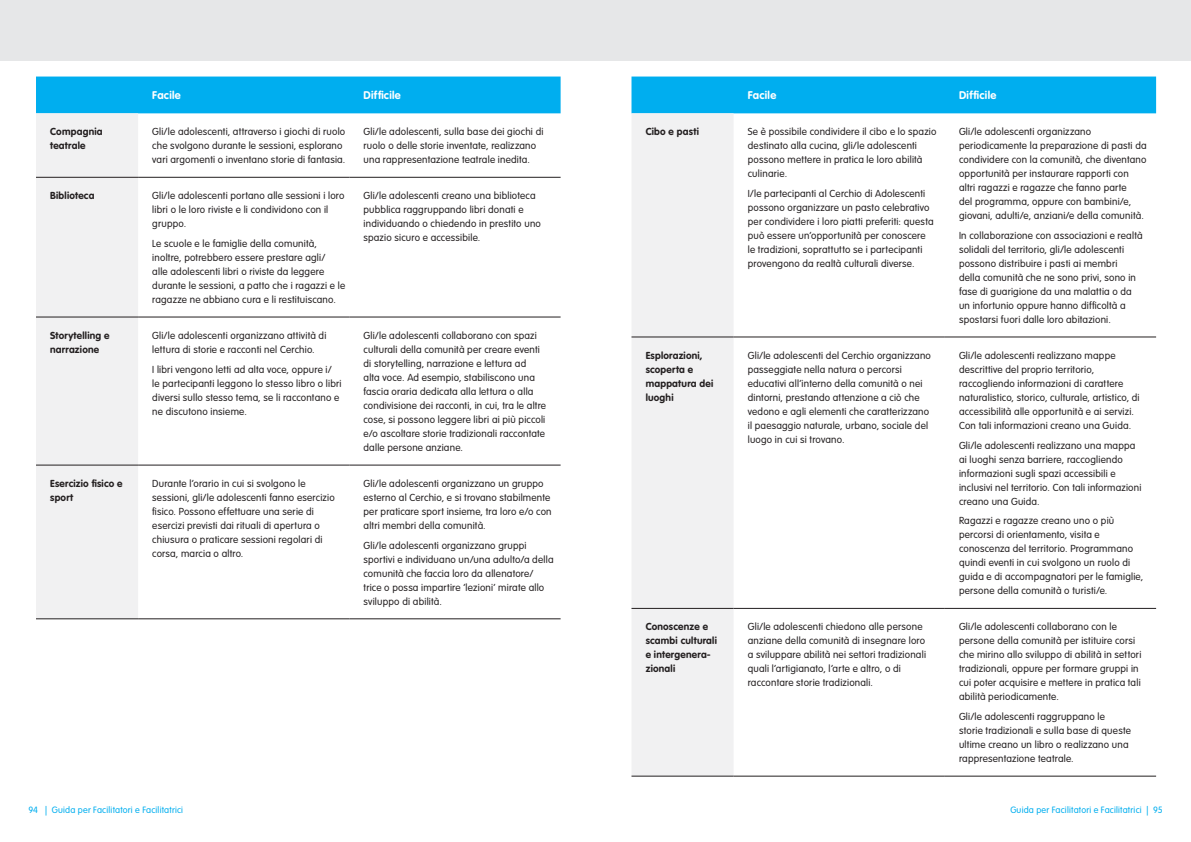
<style>
.page{position:relative;width:1191px;height:842px;background:#fff}
.page>*{position:absolute;margin:0;border:0;box-sizing:border-box;transform-origin:0 0}
.t1{font:700 11px "VAG Rounded Std";letter-spacing:.03em;color:#fff}
.t2{font:300 10px/14px "VAG Rounded Std";letter-spacing:.02em;color:#231f20}
.t3{font:700 10px/14px "VAG Rounded Std";letter-spacing:.02em;color:#231f20}
.t4{font:300 9px "VAG Rounded Std";letter-spacing:.025em;color:#00aeef}
</style>
<div class="page">
<div style="left:0;top:0;width:1191px;height:60px;background:#e6e7e8"></div>
<div style="left:36px;top:77px;width:524px;height:36px;background:#00aeef"></div>
<div style="left:36px;top:113px;width:102px;height:506px;background:#f1f1f2"></div>
<hr style="left:36px;top:177px;width:102px;height:1px;background:#231f20">
<hr style="left:138px;top:177px;width:211px;height:1px;background:#231f20">
<hr style="left:349px;top:177px;width:211px;height:1px;background:#231f20">
<hr style="left:36px;top:317px;width:102px;height:1px;background:#231f20">
<hr style="left:138px;top:317px;width:211px;height:1px;background:#231f20">
<hr style="left:349px;top:317px;width:211px;height:1px;background:#231f20">
<hr style="left:36px;top:465px;width:102px;height:1px;background:#231f20">
<hr style="left:138px;top:465px;width:211px;height:1px;background:#231f20">
<hr style="left:349px;top:465px;width:211px;height:1px;background:#231f20">
<hr style="left:36px;top:619px;width:102px;height:1px;background:#231f20">
<hr style="left:138px;top:619px;width:211px;height:1px;background:#231f20">
<hr style="left:349px;top:619px;width:211px;height:1px;background:#231f20">
<div style="left:631px;top:77px;width:525px;height:36px;background:#00aeef"></div>
<div style="left:631px;top:113px;width:102px;height:663px;background:#f1f1f2"></div>
<hr style="left:631px;top:337px;width:102px;height:1px;background:#231f20">
<hr style="left:733px;top:337px;width:212px;height:1px;background:#231f20">
<hr style="left:945px;top:337px;width:211px;height:1px;background:#231f20">
<hr style="left:631px;top:608px;width:102px;height:1px;background:#231f20">
<hr style="left:733px;top:608px;width:212px;height:1px;background:#231f20">
<hr style="left:945px;top:608px;width:211px;height:1px;background:#231f20">
<hr style="left:631px;top:776px;width:102px;height:1px;background:#231f20">
<hr style="left:733px;top:776px;width:212px;height:1px;background:#231f20">
<hr style="left:945px;top:776px;width:211px;height:1px;background:#231f20">
<p class="t1" style="left:152px;top:89px;width:30px">Facile</p>
<p class="t1" style="left:363px;top:89px;width:39px">Difficile</p>
<p class="t3" style="left:50px;top:125px;width:54px">Compagnia teatrale</p>
<p class="t2" style="left:152px;top:125px;width:195px">Gli/le adolescenti, attraverso i giochi di ruolo che svolgono durante le sessioni, esplorano vari argomenti o inventano storie di fantasia.</p>
<p class="t2" style="left:363px;top:125px;width:181px">Gli/le adolescenti, sulla base dei giochi di ruolo o delle storie inventate, realizzano una rappresentazione teatrale inedita.</p>
<p class="t3" style="left:50px;top:189px;width:46px">Biblioteca</p>
<p class="t2" style="left:152px;top:189px;width:194px">Gli/le adolescenti portano alle sessioni i loro libri o le loro riviste e li condividono con il gruppo.</p>
<p class="t2" style="left:152px;top:237px;width:194px">Le scuole e le famiglie della comunità, inoltre, potrebbero essere prestare agli/<br>alle adolescenti libri o riviste da leggere durante le sessioni, a patto che i ragazzi e le ragazze ne abbiano cura e li restituiscano.</p>
<p class="t2" style="left:363px;top:189px;width:179px">Gli/le adolescenti creano una biblioteca pubblica raggruppando libri donati e individuando o chiedendo in prestito uno spazio sicuro e accessibile.</p>
<p class="t3" style="left:50px;top:329px;width:61px">Storytelling e narrazione</p>
<p class="t2" style="left:152px;top:329px;width:176px">Gli/le adolescenti organizzano attività di lettura di storie e racconti nel Cerchio.</p>
<p class="t2" style="left:152px;top:362px;width:191px">I libri vengono letti ad alta voce, oppure i/ le partecipanti leggono lo stesso libro o libri diversi sullo stesso tema, se li raccontano e ne discutono insieme.</p>
<p class="t2" style="left:363px;top:329px;width:184px">Gli/le adolescenti collaborano con spazi culturali della comunità per creare eventi di storytelling, narrazione e lettura ad<br>alta voce. Ad esempio, stabiliscono una fascia oraria dedicata alla lettura o alla condivisione dei racconti, in cui, tra le altre cose, si possono leggere libri ai più piccoli e/o ascoltare storie tradizionali raccontate dalle persone anziane.</p>
<p class="t3" style="left:50px;top:477px;width:74px">Esercizio fisico e sport</p>
<p class="t2" style="left:152px;top:477px;width:184px">Durante l’orario in cui si svolgono le sessioni, gli/le adolescenti fanno esercizio fisico. Possono effettuare una serie di esercizi previsti dai rituali di apertura o chiusura o praticare sessioni regolari di corsa, marcia o altro.</p>
<p class="t2" style="left:363px;top:477px;width:190px">Gli/le adolescenti organizzano un gruppo esterno al Cerchio, e si trovano stabilmente per praticare sport insieme, tra loro e/o con altri membri della comunità.</p>
<p class="t2" style="left:363px;top:538px;width:192px">Gli/le adolescenti organizzano gruppi sportivi e individuano un/una adulto/a della comunità che faccia loro da allenatore/ trice o possa impartire ‘lezioni’ mirate allo sviluppo di abilità.</p>
<p class="t1" style="left:747px;top:89px;width:30px">Facile</p>
<p class="t1" style="left:959px;top:89px;width:39px">Difficile</p>
<p class="t3" style="left:645px;top:125px;width:55px">Cibo e pasti</p>
<p class="t2" style="left:747px;top:125px;width:190px">Se è possibile condividere il cibo e lo spazio destinato alla cucina, gli/le adolescenti possono mettere in pratica le loro abilità culinarie.</p>
<p class="t2" style="left:747px;top:187px;width:187px">I/le partecipanti al Cerchio di Adolescenti possono organizzare un pasto celebrativo per condividere i loro piatti preferiti: questa può essere un’opportunità per conoscere le tradizioni, soprattutto se i partecipanti provengono da realtà culturali diverse.</p>
<p class="t2" style="left:959px;top:125px;width:189px">Gli/le adolescenti organizzano periodicamente la preparazione di pasti da condividere con la comunità, che diventano opportunità per instaurare rapporti con altri ragazzi e ragazze che fanno parte<br>del programma, oppure con bambini/e, giovani, adulti/e, anziani/e della comunità.</p>
<p class="t2" style="left:959px;top:229px;width:185px">In collaborazione con associazioni e realtà solidali del territorio, gli/le adolescenti possono distribuire i pasti ai membri<br>della comunità che ne sono privi, sono in fase di guarigione da una malattia o da un infortunio oppure hanno difficoltà a spostarsi fuori dalle loro abitazioni.</p>
<p class="t3" style="left:645px;top:349px;width:69px">Esplorazioni, scoperta e mappatura dei luoghi</p>
<p class="t2" style="left:747px;top:349px;width:185px">Gli/le adolescenti del Cerchio organizzano passeggiate nella natura o percorsi educativi all’interno della comunità o nei dintorni, prestando attenzione a ciò che vedono e agli elementi che caratterizzano il paesaggio naturale, urbano, sociale del luogo in cui si trovano.</p>
<p class="t2" style="left:959px;top:349px;width:182px">Gli/le adolescenti realizzano mappe descrittive del proprio territorio, raccogliendo informazioni di carattere naturalistico, storico, culturale, artistico, di accessibilità alle opportunità e ai servizi.<br>Con tali informazioni creano una Guida.</p>
<p class="t2" style="left:959px;top:438px;width:184px">Gli/le adolescenti realizzano una mappa ai luoghi senza barriere, raccogliendo informazioni sugli spazi accessibili e inclusivi nel territorio. Con tali informazioni creano una Guida.</p>
<p class="t2" style="left:959px;top:514px;width:186px">Ragazzi e ragazze creano uno o più percorsi di orientamento, visita e conoscenza del territorio. Programmano quindi eventi in cui svolgono un ruolo di guida e di accompagnatori per le famiglie, persone della comunità o turisti/e.</p>
<p class="t3" style="left:645px;top:620px;width:73px">Conoscenze e scambi culturali e intergenera&shy;zionali</p>
<p class="t2" style="left:747px;top:620px;width:180px">Gli/le adolescenti chiedono alle persone anziane della comunità di insegnare loro a sviluppare abilità nei settori tradizionali quali l’artigianato, l’arte e altro, o di raccontare storie tradizionali.</p>
<p class="t2" style="left:959px;top:620px;width:184px">Gli/le adolescenti collaborano con le persone della comunità per istituire corsi che mirino allo sviluppo di abilità in settori tradizionali, oppure per formare gruppi in cui poter acquisire e mettere in pratica tali abilità periodicamente.</p>
<p class="t2" style="left:959px;top:710px;width:173px">Gli/le adolescenti raggruppano le storie tradizionali e sulla base di queste ultime creano un libro o realizzano una rappresentazione teatrale.</p>
<p class="t4" style="left:28px;top:805px;width:156px">94 | Guida per Facilitatori e Facilitatrici</p>
<p class="t4" style="left:1010px;top:805px;width:154px">Guida per Facilitatori e Facilitatrici | 95</p>
</div>
